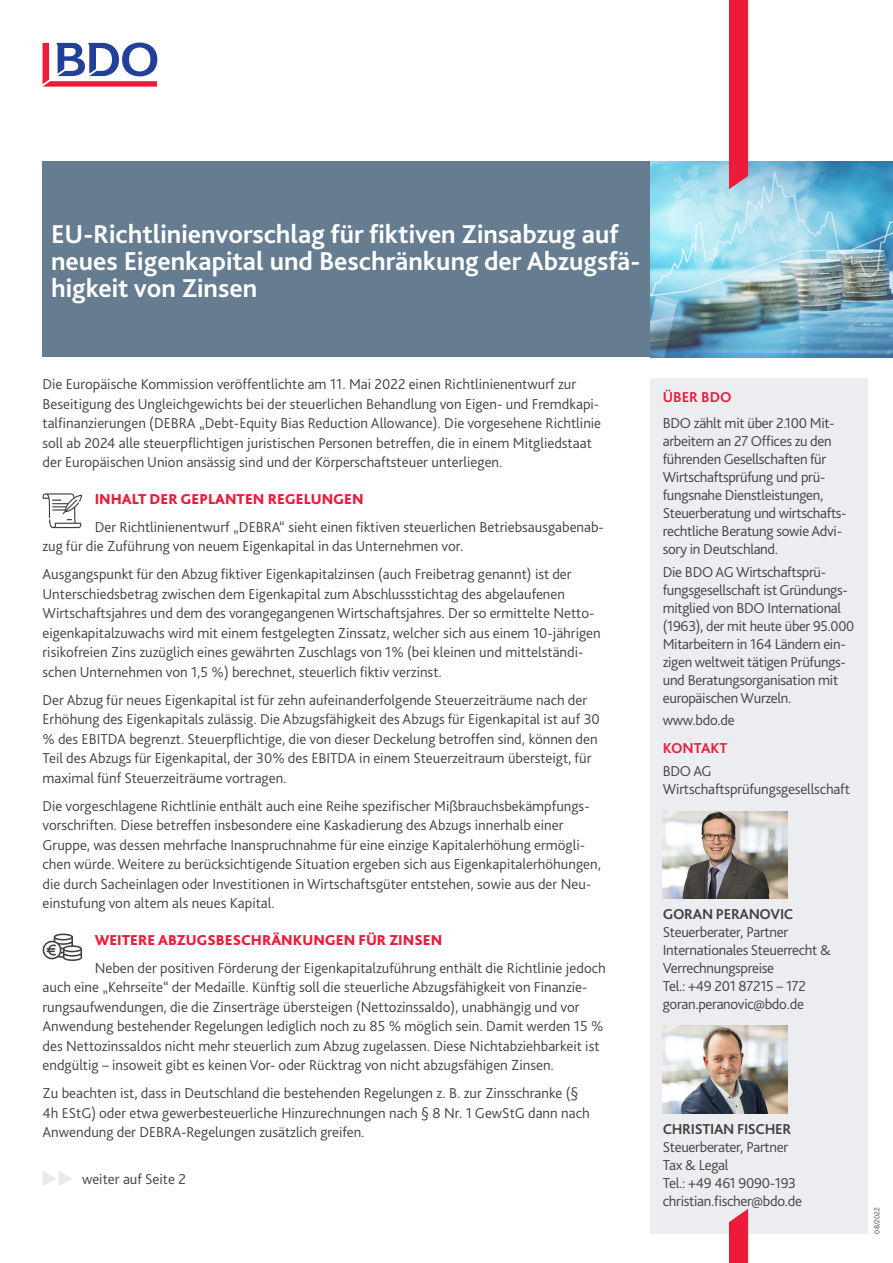
<style>
.page{position:relative;width:893px;height:1263px;background:#fff}
.page>*{position:absolute;margin:0;border:0;box-sizing:border-box;transform-origin:0 0}
.Main_heading_2_white{font:700 27px/27px "Bliss Pro";color:#fff}
.Body_text{font:300 15px/19.5px "Bliss Pro";color:#414140}
.Sidebar_copy{font:300 15px/18px "Bliss Pro";letter-spacing:-.02em;color:#414140}
.Subheading_level_1{font:800 15px "Bliss Pro";color:#ed1a3a}
.Subheading_level_3{font:700 15px "Bliss Pro";color:#ed1a3a}
.Body_text-2{font:300 7.5px "Bliss Pro";color:#414140}
.s1{font-weight:700}
</style>
<div class="page">
<svg style="left:43px;top:43px;width:114px;height:44px"></svg>
<div style="left:650px;top:378px;width:217px;height:855px;background:#ebedf0"></div>
<img style="left:663px;top:811px;width:125px;height:88px">
<img style="left:663px;top:1026px;width:125px;height:87px">
<img style="left:650px;top:162px;width:243px;height:195px">
<div style="left:729px;top:0;width:19px;height:189px;background:#ed1a3a"></div>
<svg style="left:729px;top:1209px;width:19px;height:54px"></svg>
<div style="left:43px;top:162px;width:607px;height:195px;background:#667c90"></div>
<svg style="left:43px;top:1171px;width:29px;height:15px"></svg>
<svg style="left:43px;top:493px;width:39px;height:35px"></svg>
<svg style="left:43px;top:933px;width:39px;height:28px"></svg>
<p class="Main_heading_2_white" style="left:51px;top:220px;width:591px">EU-Richtlinienvorschlag für fiktiven Zinsabzug auf neues Eigenkapital und Beschränkung der Abzugsfä&shy;higkeit von Zinsen</p>
<p class="Body_text" style="left:43px;top:374px;width:560px">Die Europäische Kommission veröffentlichte am 11. Mai 2022 einen Richtlinienentwurf zur Beseitigung des Ungleichgewichts bei der steuerlichen Behandlung von Eigen- und Fremdkapi&shy;talfinanzierungen (DEBRA „Debt-Equity Bias Reduction Allowance). Die vorgesehene Richtlinie soll ab 2024 alle steuerpflichtigen juristischen Personen betreffen, die in einem Mitgliedstaat der Europäischen Union ansässig sind und der Körperschaftsteuer unterliegen.</p>
<p class="Subheading_level_1" style="left:95px;top:489px;width:270px">INHALT DER GEPLANTEN REGELUNGEN</p>
<p class="Body_text" style="left:43px;top:516px;width:563px;text-indent:52px">Der Richtlinienentwurf „DEBRA“ sieht einen fiktiven steuerlichen Betriebsausgabenab&shy;zug für die Zuführung von neuem Eigenkapital in das Unternehmen vor.</p>
<p class="Body_text" style="left:43px;top:564px;width:560px">Ausgangspunkt für den Abzug fiktiver Eigenkapitalzinsen (auch Freibetrag genannt) ist der Unterschiedsbetrag zwischen dem Eigenkapital zum Abschlussstichtag des abgelaufenen Wirtschaftsjahres und dem des vorangegangenen Wirtschaftsjahres. Der so ermittelte Netto&shy;eigenkapitalzuwachs wird mit einem festgelegten Zinssatz, welcher sich aus einem 10-jährigen risikofreien Zins zuzüglich eines gewährten Zuschlags von 1% (bei kleinen und mittelständi&shy;schen Unternehmen von 1,5 %) berechnet, steuerlich fiktiv verzinst.</p>
<p class="Body_text" style="left:43px;top:689px;width:559px">Der Abzug für neues Eigenkapital ist für zehn aufeinanderfolgende Steuerzeiträume nach der Erhöhung des Eigenkapitals zulässig. Die Abzugsfähigkeit des Abzugs für Eigenkapital ist auf 30 % des EBITDA begrenzt. Steuerpflichtige, die von dieser Deckelung betroffen sind, können den Teil des Abzugs für Eigenkapital, der 30% des EBITDA in einem Steuerzeitraum übersteigt, für maximal fünf Steuerzeiträume vortragen.</p>
<p class="Body_text" style="left:43px;top:795px;width:560px">Die vorgeschlagene Richtlinie enthält auch eine Reihe spezifischer Mißbrauchsbekämpfungs&shy;vorschriften. Diese betreffen insbesondere eine Kaskadierung des Abzugs innerhalb einer Gruppe, was dessen mehrfache Inanspruchnahme für eine einzige Kapitalerhöhung ermögli&shy;chen würde. Weitere zu berücksichtigende Situation ergeben sich aus Eigenkapitalerhöhungen, die durch Sacheinlagen oder Investitionen in Wirtschaftsgüter entstehen, sowie aus der Neu&shy;einstufung von altem als neues Kapital.</p>
<p class="Subheading_level_1" style="left:95px;top:930px;width:349px">WEITERE ABZUGSBESCHRÄNKUNGEN FÜR ZINSEN</p>
<p class="Body_text" style="left:43px;top:957px;width:565px;text-indent:52px">Neben der positiven Förderung der Eigenkapitalzuführung enthält die Richtlinie jedoch auch eine „Kehrseite“ der Medaille. Künftig soll die steuerliche Abzugsfähigkeit von Finanzie&shy;rungsaufwendungen, die die Zinserträge übersteigen (Nettozinssaldo), unabhängig und vor Anwendung bestehender Regelungen lediglich noch zu 85 % möglich sein. Damit werden 15 % des Nettozinssaldos nicht mehr steuerlich zum Abzug zugelassen. Diese Nichtabziehbarkeit ist endgültig – insoweit gibt es keinen Vor- oder Rücktrag von nicht abzugsfähigen Zinsen.</p>
<p class="Body_text" style="left:43px;top:1083px;width:549px">Zu beachten ist, dass in Deutschland die bestehenden Regelungen z. B. zur Zinsschranke (§<br>4h EStG) oder etwa gewerbesteuerliche Hinzurechnungen nach § 8 Nr. 1 GewStG dann nach<br>Anwendung der DEBRA-Regelungen zusätzlich greifen.</p>
<p class="Body_text" style="left:82px;top:1169px;width:105px">weiter auf Seite 2</p>
<p class="Subheading_level_3" style="left:663px;top:387px;width:71px">ÜBER BDO</p>
<p class="Sidebar_copy" style="left:663px;top:414px;width:185px">BDO zählt mit über 2.100 Mit&shy;arbeitern an 27 Offices zu den führenden Gesellschaften für<br>Wirtschaftsprüfung und prü&shy;fungsnahe Dienstleistungen,<br>Steuerberatung und wirtschafts&shy;rechtliche Beratung sowie Advi&shy;sory in Deutschland.</p>
<p class="Sidebar_copy" style="left:663px;top:562px;width:193px">Die BDO AG Wirtschaftsprü&shy;fungsgesellschaft ist Gründungs&shy;mitglied von BDO International (1963), der mit heute über 95.000<br>Mitarbeitern in 164 Ländern ein&shy;zigen weltweit tätigen Prüfungs&shy;und Beratungsorganisation mit europäischen Wurzeln.</p>
<p class="Sidebar_copy" style="left:663px;top:710px;width:73px">www.bdo.de</p>
<p class="Subheading_level_3" style="left:663px;top:738px;width:66px">KONTAKT</p>
<p class="Sidebar_copy" style="left:663px;top:762px;width:189px">BDO AG<br>Wirtschaftsprüfungsgesellschaft</p>
<p class="Sidebar_copy" style="left:663px;top:905px;width:170px"><span class="s1">GORAN PERANOVIC<br></span>Steuerberater, Partner<br>Internationales Steuerrecht &amp;<br>Verrechnungspreise<br>Tel.: +49 201 87215 – 172 goran.peranovic@bdo.de</p>
<p class="Sidebar_copy" style="left:663px;top:1120px;width:141px"><span class="s1">CHRISTIAN FISCHER<br></span>Steuerberater, Partner<br>Tax &amp; Legal<br>Tel.: +49 461 9090-193 christian.fischer@bdo.de</p>
<p class="Body_text-2" style="left:872px;top:1233px;width:28px;rotate:-90deg">08/2022</p>
</div>
